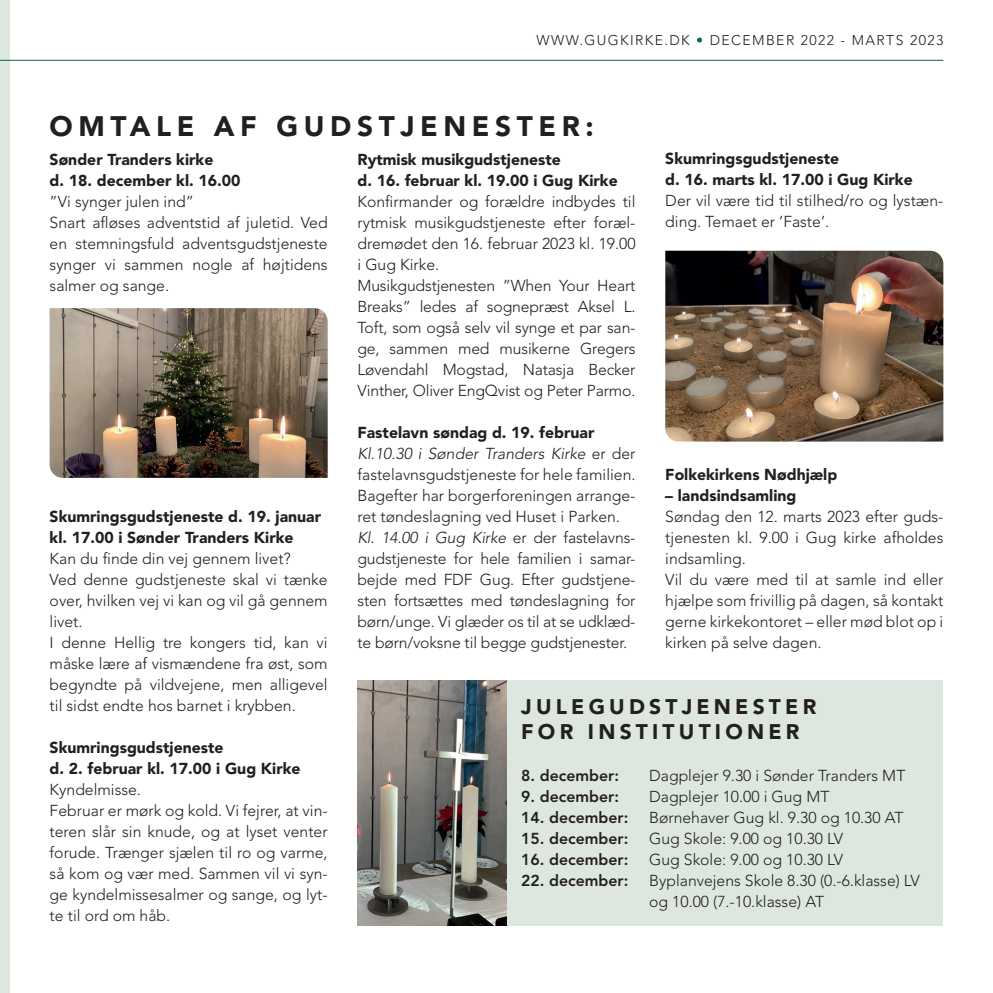
<style>
.page{position:relative;width:993px;height:993px;background:#fff}
.page>*{position:absolute;margin:0;border:0;box-sizing:border-box;transform-origin:0 0}
.t1{font:900 28px "Avenir";letter-spacing:.2em;color:#231f20}
.t2{font:900 21px/25.2px "Avenir";letter-spacing:.2em;color:#231f20}
.t3{font:300 15.75px/21px "Avenir";color:#231f20}
.t4{font:900 15.75px/21px "Avenir";color:#231f20}
.t5{font:800 15.75px "Avenir";color:#231f20}
.t6{font:300 14px "Avenir";letter-spacing:.1em;color:#231f20}
.s1{color:#006c38}
.s2{font-weight:900}
.s3{font-style:italic}
</style>
<div class="page">
<div style="left:0;top:0;width:10px;height:992px;background:#dde7df"></div>
<div style="left:357px;top:680px;width:586px;height:245px;background:#dde7df"></div>
<hr style="left:0;top:60px;width:943px;height:1px;background:#006c38">
<img style="left:357px;top:680px;width:149px;height:245px">
<img style="left:665px;top:251px;width:278px;height:190px">
<img style="left:50px;top:308px;width:277px;height:169px">
<p class="t6" style="left:536px;top:32px;width:408px">WWW.GUGKIRKE.DK <span class="s1">•</span> DECEMBER 2022 - MARTS 2023</p>
<h1 class="t1" style="left:50px;top:110px;width:545px">OMTALE AF GUDSTJENESTER:</h1>
<p class="t4" style="left:50px;top:148px;width:192px">Sønder Tranders kirke<br>d. 18. december kl. 16.00</p>
<p class="t3" style="left:50px;top:191px;width:279px">”Vi synger julen ind”<br>Snart afløses adventstid af juletid. Ved en stemningsfuld adventsgudstjeneste synger vi sammen nogle af højtidens salmer og sange.</p>
<p class="t4" style="left:50px;top:505px;width:273px">Skumringsgudstjeneste d. 19. januar kl. 17.00 i Sønder Tranders Kirke</p>
<p class="t3" style="left:50px;top:548px;width:279px">Kan du finde din vej gennem livet?<br>Ved denne gudstjeneste skal vi tænke over, hvilken vej vi kan og vil gå gennem livet.<br>I denne Hellig tre kongers tid, kan vi måske lære af vismændene fra øst, som begyndte på vildvejene, men alligevel til sidst endte hos barnet i krybben.</p>
<p class="t4" style="left:50px;top:736px;width:252px">Skumringsgudstjeneste<br>d. 2. februar kl. 17.00 i Gug Kirke</p>
<p class="t3" style="left:50px;top:778px;width:279px">Kyndelmisse.<br>Februar er mørk og kold. Vi fejrer, at vin&shy;teren slår sin knude, og at lyset venter forude. Trænger sjælen til ro og varme, så kom og vær med. Sammen vil vi syn&shy;ge kyndelmissesalmer og sange, og lyt&shy;te til ord om håb.</p>
<p class="t4" style="left:357px;top:148px;width:262px">Rytmisk musikgudstjeneste<br>d. 16. februar kl. 19.00 i Gug Kirke</p>
<p class="t3" style="left:357px;top:190px;width:279px">Konfirmander og forældre indbydes til rytmisk musikgudstjeneste efter foræl&shy;dremødet den 16. februar 2023 kl. 19.00 i Gug Kirke.<br>Musikgudstjenesten ”When Your Heart Breaks” ledes af sognepræst Aksel L.<br>Toft, som også selv vil synge et par san&shy;ge, sammen med musikerne Gregers Løvendahl Mogstad, Natasja Becker Vinther, Oliver EngQvist og Peter Parmo.</p>
<p class="t3" style="left:357px;top:421px;width:279px"><span class="s2">Fastelavn søndag d. 19. februar </span><span class="s3">Kl.10.30 i Sønder Tranders Kirke</span> er der fastelavnsgudstjeneste for hele familien.<br>Bagefter har borgerforeningen arrange&shy;ret tøndeslagning ved Huset i Parken.<br><span class="s3">Kl. 14.00 i Gug Kirke</span> er der fastelavns&shy;gudstjeneste for hele familien i samar&shy;bejde med FDF Gug. Efter gudstjene&shy;sten fortsættes med tøndeslagning for børn/unge. Vi glæder os til at se udklæd&shy;te børn/voksne til begge gudstjenester.</p>
<p class="t4" style="left:665px;top:148px;width:249px">Skumringsgudstjeneste<br>d. 16. marts kl. 17.00 i Gug Kirke</p>
<p class="t3" style="left:665px;top:190px;width:279px">Der vil være tid til stilhed/ro og lystæn&shy;ding. Temaet er ’Faste’.</p>
<p class="t4" style="left:665px;top:463px;width:173px">Folkekirkens Nødhjælp</p>
<p class="t4" style="left:665px;top:484px;width:133px">– landsindsamling</p>
<p class="t3" style="left:665px;top:505px;width:279px">Søndag den 12. marts 2023 efter guds&shy;tjenesten kl. 9.00 i Gug kirke afholdes indsamling.<br>Vil du være med til at samle ind eller hjælpe som frivillig på dagen, så kontakt gerne kirkekontoret – eller mød blot op i kirken på selve dagen.</p>
<h2 class="t2" style="left:521px;top:693px;width:296px">JULEGUDSTJENESTER<br>FOR INSTITUTIONER</h2>
<p class="t5" style="left:521px;top:765px;width:99px">8. december:</p>
<p class="t3" style="left:649px;top:764px;width:257px">Dagplejer 9.30 i Sønder Tranders MT</p>
<p class="t5" style="left:521px;top:786px;width:99px">9. december:</p>
<p class="t3" style="left:649px;top:785px;width:182px">Dagplejer 10.00 i Gug MT</p>
<p class="t5" style="left:521px;top:807px;width:109px">14. december:</p>
<p class="t3" style="left:649px;top:806px;width:256px">Børnehaver Gug kl. 9.30 og 10.30 AT</p>
<p class="t5" style="left:521px;top:828px;width:109px">15. december:</p>
<p class="t3" style="left:649px;top:827px;width:195px">Gug Skole: 9.00 og 10.30 LV</p>
<p class="t5" style="left:521px;top:849px;width:109px">16. december:</p>
<p class="t3" style="left:649px;top:848px;width:195px">Gug Skole: 9.00 og 10.30 LV</p>
<p class="t5" style="left:521px;top:870px;width:109px">22. december:</p>
<p class="t3" style="left:649px;top:869px;width:272px">Byplanvejens Skole 8.30 (0.-6.klasse) LV og 10.00 (7.-10.klasse) AT</p>
</div>
